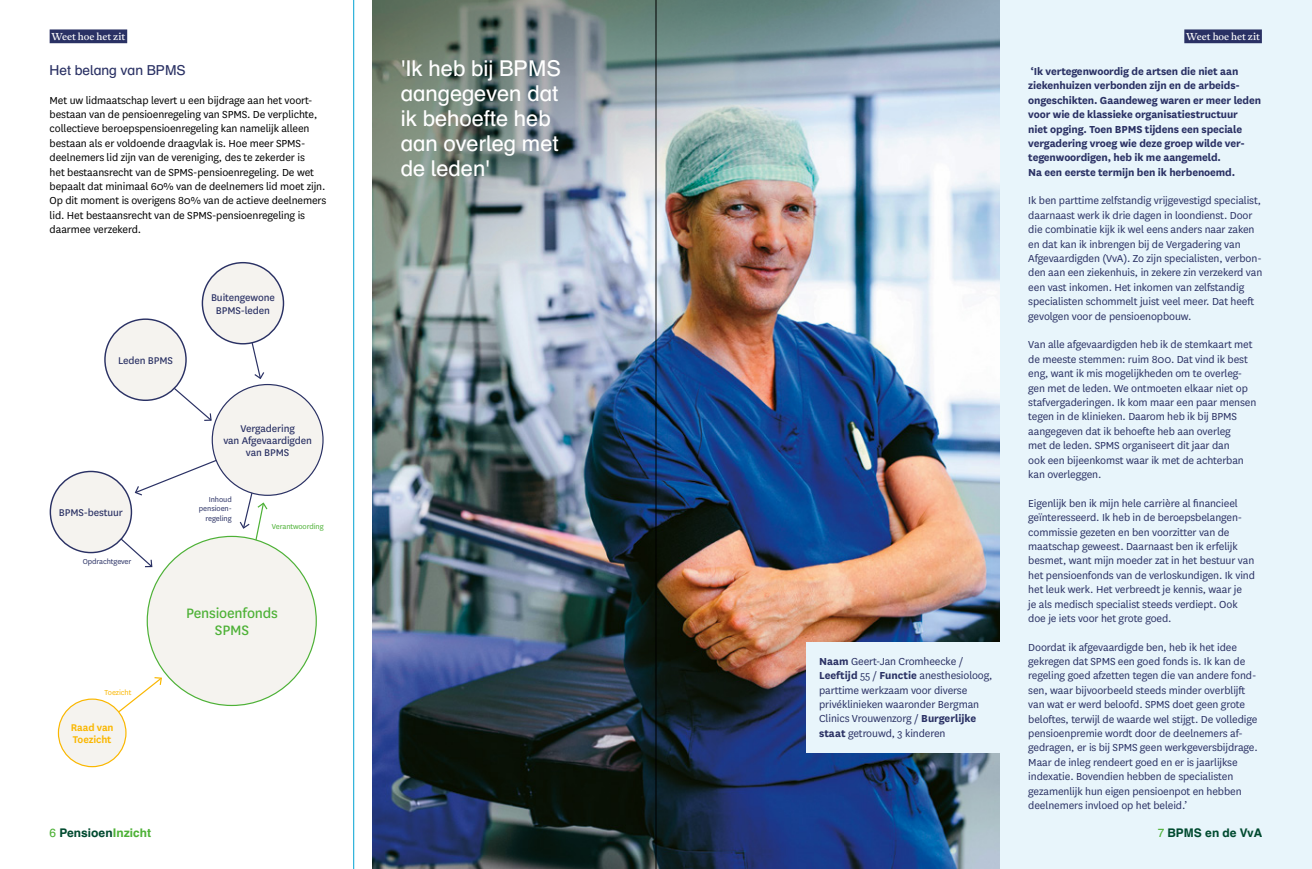
<style>
.page{position:relative;width:1312px;height:869px;background:#fff}
.page>*{position:absolute;margin:0;border:0;box-sizing:border-box;transform-origin:0 0}
.t1{font:21.88px/25px "Schulbuch Nord OT";color:#fff}
.t2{font:16px/16.8px "National";letter-spacing:-.01em;color:#4db136;text-align:center}
.t3{font:13.75px "Schulbuch Nord OT";color:#2a3164}
.t4{font:11.88px/14.4px "National";letter-spacing:-.01em;color:#2a3164}
.t5{font:11.88px/14.4px "National";letter-spacing:-.01em;color:#000}
.t6{font:700 11.88px/14.4px "National";letter-spacing:-.01em;color:#2a3164}
.t7{font:700 11.88px "Schulbuch Nord OT";color:#004a2f}
.t8{font:11.38px/12px "National";letter-spacing:-.01em;color:#2a3164;text-align:center}
.t9{font:600 11.38px/12px "National";letter-spacing:-.01em;color:#fab700}
.t10{font:10px "Antwerp";color:#fff}
.t11{font:8.38px/9.6px "National";letter-spacing:-.01em;color:#2a3164;text-align:right}
.t12{font:8.38px "National";letter-spacing:-.01em;color:#4db136}
.t13{font:8.38px "National";letter-spacing:-.01em;color:#fab700}
.s1{font-weight:700}
.s2{font-weight:400;color:#4db136}
.s3{color:#4db136}
</style>
<div class="page">
<div style="left:655px;top:0;width:656px;height:868px;background:#e8f5fb"></div>
<svg style="left:113px;top:677px;width:49px;height:57px"></svg>
<svg style="left:152px;top:366px;width:60px;height:55px"></svg>
<svg style="left:89px;top:438px;width:180px;height:184px"></svg>
<svg style="left:241px;top:337px;width:24px;height:42px"></svg>
<img style="left:372px;top:421px;width:627px;height:447px">
<div style="left:805px;top:641px;width:199px;height:111px;background:#e8f5fb"></div>
<hr style="left:353px;top:0;width:1px;height:868px;background:#00a1d2">
<div style="left:147px;top:536px;width:169px;height:169px;background:#f5f3ef;border-radius:50%"></div>
<div style="left:58px;top:698px;width:68px;height:68px;background:#f5f3ef;border-radius:50%"></div>
<div style="left:58px;top:698px;width:68px;height:68px;border:1px solid #fab700;border-radius:50%"></div>
<div style="left:105px;top:319px;width:81px;height:81px;background:#f5f3ef;border-radius:50%"></div>
<div style="left:104px;top:318px;width:83px;height:83px;border:1px solid #2a3164;border-radius:50%"></div>
<div style="left:50px;top:471px;width:81px;height:81px;background:#f5f3ef;border-radius:50%"></div>
<div style="left:50px;top:470px;width:82px;height:83px;border:1px solid #2a3164;border-radius:50%"></div>
<div style="left:202px;top:262px;width:81px;height:81px;background:#f5f3ef;border-radius:50%"></div>
<div style="left:202px;top:262px;width:82px;height:82px;border:1px solid #2a3164;border-radius:50%"></div>
<div style="left:212px;top:384px;width:111px;height:111px;background:#f5f3ef;border-radius:50%"></div>
<img style="left:372px;top:0;width:627px;height:421px">
<div style="left:50px;top:29px;width:77px;height:14px;background:#2a3164"></div>
<hr style="left:655px;top:0;width:1px;height:868px;background:#000">
<div style="left:1183px;top:29px;width:78px;height:14px;background:#2a3164"></div>
<p class="t10" style="left:52px;top:30px;width:75px">Weet hoe het zit</p>
<p class="t3" style="left:50px;top:61px;width:137px">Het belang van BPMS</p>
<p class="t5" style="left:50px;top:92px;width:278px">Met uw lidmaatschap levert u een bijdrage aan het voort&shy;bestaan van de pensioenregeling van SPMS. De verplichte, collectieve beroepspensioenregeling kan namelijk alleen bestaan als er voldoende draagvlak is. Hoe meer SPMS&shy;deelnemers lid zijn van de vereniging, des te zekerder is<br>het bestaansrecht van de SPMS-pensioenregeling. De wet bepaalt dat minimaal 60% van de deelnemers lid moet zijn.<br>Op dit moment is overigens 80% van de actieve deelnemers lid. Het bestaansrecht van de SPMS-pensioenregeling is daarmee verzekerd.</p>
<p class="t8" style="left:118px;top:354px;width:56px">Leden BPMS</p>
<p class="t8" style="left:211px;top:291px;width:65px">Buitengewone<br>BPMS-leden</p>
<p class="t8" style="left:59px;top:505px;width:66px">BPMS-bestuur</p>
<p class="t11" style="left:83px;top:556px;width:50px">Opdrachtgever</p>
<p class="t13" style="left:105px;top:686px;width:28px">Toezicht</p>
<p class="t9" style="left:71px;top:720px;width:44px">Raad van<br>Toezicht</p>
<p class="t8" style="left:223px;top:422px;width:90px">Vergadering<br>van Afgevaardigden van BPMS</p>
<p class="t11" style="left:199px;top:494px;width:34px">Inhoud pensioen&shy;regeling</p>
<p class="t12" style="left:272px;top:520px;width:53px">Verantwoording</p>
<h2 class="t2" style="left:186px;top:603px;width:93px">Pensioenfonds<br>SPMS</h2>
<h1 class="t1" style="left:400px;top:56px;width:162px">'Ik heb bij BPMS aangegeven dat ik behoefte heb aan overleg met de leden'</h1>
<p class="t4" style="left:819px;top:653px;width:175px"><span class="s1">Naam</span> Geert-Jan Cromheecke /<br><span class="s1">Leeftijd</span> 55 / <span class="s1">Functie</span> anesthesioloog, parttime werkzaam voor diverse privéklinieken waaronder Bergman<br>Clinics Vrouwenzorg / <span class="s1">Burgerlijke staat</span> getrouwd, 3 kinderen</p>
<p class="t10" style="left:1185px;top:30px;width:75px">Weet hoe het zit</p>
<p class="t6" style="left:1028px;top:63px;width:234px">‘Ik vertegenwoordig de artsen die niet aan ziekenhuizen verbonden zijn en de arbeids&shy;ongeschikten. Gaandeweg waren er meer leden voor wie de klassieke organisatiestructuur<br>niet opging. Toen BPMS tijdens een speciale vergadering vroeg wie deze groep wilde ver&shy;tegenwoordigen, heb ik me aangemeld.<br>Na een eerste termijn ben ik herbenoemd.</p>
<p class="t4" style="left:1028px;top:193px;width:235px">Ik ben parttime zelfstandig vrijgevestigd specialist, daarnaast werk ik drie dagen in loondienst. Door die combinatie kijk ik wel eens anders naar zaken en dat kan ik inbrengen bij de Vergadering van Afgevaardigden (VvA). Zo zijn specialisten, verbon&shy;den aan een ziekenhuis, in zekere zin verzekerd van een vast inkomen. Het inkomen van zelfstandig specialisten schommelt juist veel meer. Dat heeft gevolgen voor de pensioenopbouw.</p>
<p class="t4" style="left:1028px;top:337px;width:229px">Van alle afgevaardigden heb ik de stemkaart met de meeste stemmen: ruim 800. Dat vind ik best eng, want ik mis mogelijkheden om te overleg&shy;gen met de leden. We ontmoeten elkaar niet op stafvergaderingen. Ik kom maar een paar mensen tegen in de klinieken. Daarom heb ik bij BPMS aangegeven dat ik behoefte heb aan overleg<br>met de leden. SPMS organiseert dit jaar dan<br>ook een bijeenkomst waar ik met de achterban kan overleggen.</p>
<p class="t4" style="left:1028px;top:495px;width:228px">Eigenlijk ben ik mijn hele carrière al financieel geïnteresseerd. Ik heb in de beroepsbelangen&shy;commissie gezeten en ben voorzitter van de maatschap geweest. Daarnaast ben ik erfelijk besmet, want mijn moeder zat in het bestuur van het pensioenfonds van de verloskundigen. Ik vind het leuk werk. Het verbreedt je kennis, waar je<br>je als medisch specialist steeds verdiept. Ook doe je iets voor het grote goed.</p>
<p class="t4" style="left:1028px;top:639px;width:231px">Doordat ik afgevaardigde ben, heb ik het idee gekregen dat SPMS een goed fonds is. Ik kan de regeling goed afzetten tegen die van andere fond&shy;sen, waar bijvoorbeeld steeds minder overblijft van wat er werd beloofd. SPMS doet geen grote beloftes, terwijl de waarde wel stijgt. De volledige pensioenpremie wordt door de deelnemers af&shy;gedragen, er is bij SPMS geen werkgeversbijdrage.<br>Maar de inleg rendeert goed en er is jaarlijkse indexatie. Bovendien hebben de specialisten gezamenlijk hun eigen pensioenpot en hebben deelnemers invloed op het beleid.’</p>
<p class="t7" style="left:50px;top:824px;width:103px"><span class="s2">6</span> Pensioen<span class="s3">Inzicht</span></p>
<p class="t7" style="left:1157px;top:824px;width:106px"><span class="s2">7</span> BPMS en de VvA</p>
</div>
